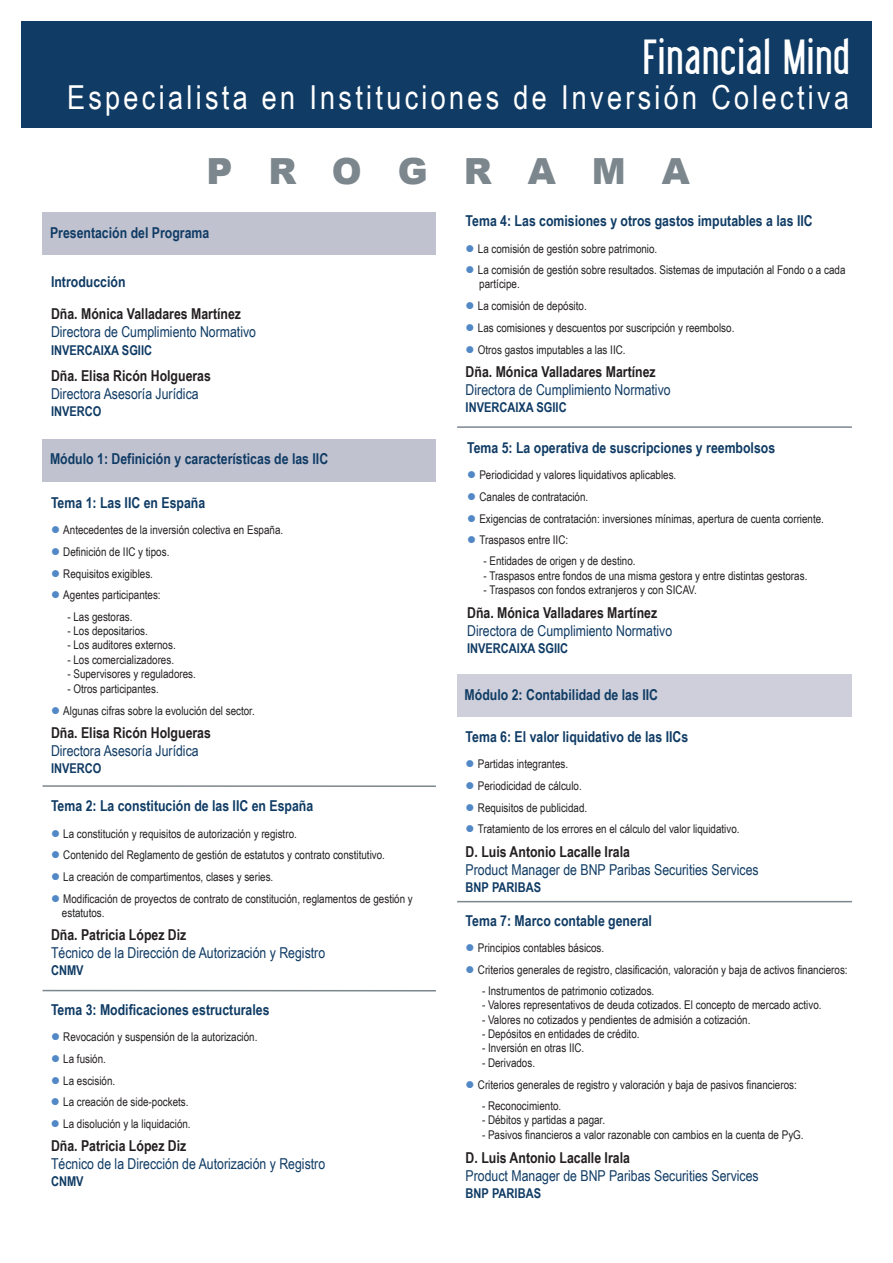
<style>
.page{position:relative;width:893px;height:1263px;background:#fff}
.page>*{position:absolute;margin:0;border:0;box-sizing:border-box;transform-origin:0 0}
.t1{font:48px "Libel Suit";letter-spacing:.05em;color:#fff}
.t2{font:900 36px "Arial";letter-spacing:1em;color:#7c868d}
.t3{font:33px "Arial Narrow";letter-spacing:.1em;color:#fff}
.t4{font:700 15px "Arial Narrow";color:#0f3b64}
.t5{font:15px "Arial Narrow";color:#0f3b64}
.t6{font:700 15px "Arial Narrow";color:#231f20}
.t7{font:700 13.5px "Arial Narrow";color:#0f3b64}
.t8{font:12px/14px "Arial Narrow";color:#231f20}
.s1{color:#5288c6}
</style>
<div class="page">
<hr style="left:457px;top:901px;width:395px;height:1px;background:#7c868d">
<hr style="left:43px;top:785px;width:393px;height:2px;background:#7c868d">
<hr style="left:43px;top:990px;width:393px;height:1px;background:#7c868d">
<div style="left:43px;top:439px;width:393px;height:43px;background:#c1c2d0"></div>
<div style="left:457px;top:674px;width:394px;height:43px;background:#cecfda"></div>
<div style="left:21px;top:21px;width:851px;height:107px;background:#0f3b64"></div>
<div style="left:43px;top:213px;width:393px;height:42px;background:#c1c2d0"></div>
<hr style="left:457px;top:426px;width:395px;height:2px;background:#7c868d">
<h1 class="t1" style="left:643px;top:33px;width:207px">Financial Mind</h1>
<h3 class="t3" style="left:67px;top:78px;width:783px">Especialista en Instituciones de Inversión Colectiva</h3>
<h2 class="t2" style="left:206px;top:145px;width:485px">PROGRAMA</h2>
<p class="t4" style="left:50px;top:224px;width:161px">Presentación del Programa</p>
<p class="t4" style="left:51px;top:273px;width:76px">Introducción</p>
<p class="t6" style="left:51px;top:305px;width:192px">Dña. Mónica Valladares Martínez</p>
<p class="t5" style="left:51px;top:323px;width:207px">Directora de Cumplimiento Normativo</p>
<p class="t7" style="left:51px;top:343px;width:103px">INVERCAIXA SGIIC</p>
<p class="t6" style="left:51px;top:367px;width:161px">Dña. Elisa Ricón Holgueras</p>
<p class="t5" style="left:51px;top:385px;width:149px">Directora Asesoría Jurídica</p>
<p class="t7" style="left:51px;top:403px;width:52px">INVERCO</p>
<p class="t4" style="left:50px;top:450px;width:280px">Módulo 1: Definición y características de las IIC</p>
<p class="t4" style="left:51px;top:494px;width:156px">Tema 1: Las IIC en España</p>
<p class="t8" style="left:51px;top:523px;width:234px"><span class="s1">●</span> Antecedentes de la inversión colectiva en España.</p>
<p class="t8" style="left:51px;top:545px;width:120px"><span class="s1">●</span> Definición de IIC y tipos.</p>
<p class="t8" style="left:51px;top:566px;width:103px"><span class="s1">●</span> Requisitos exigibles.</p>
<p class="t8" style="left:51px;top:588px;width:111px"><span class="s1">●</span> Agentes participantes:</p>
<p class="t8" style="left:67px;top:609px;width:67px">- Las gestoras.</p>
<p class="t8" style="left:67px;top:624px;width:82px">- Los depositarios.</p>
<p class="t8" style="left:67px;top:638px;width:110px">- Los auditores externos.</p>
<p class="t8" style="left:67px;top:652px;width:108px">- Los comercializadores.</p>
<p class="t8" style="left:67px;top:667px;width:130px">- Supervisores y reguladores.</p>
<p class="t8" style="left:67px;top:681px;width:93px">- Otros participantes.</p>
<p class="t8" style="left:51px;top:703px;width:205px"><span class="s1">●</span> Algunas cifras sobre la evolución del sector.</p>
<p class="t6" style="left:51px;top:724px;width:161px">Dña. Elisa Ricón Holgueras</p>
<p class="t5" style="left:51px;top:742px;width:149px">Directora Asesoría Jurídica</p>
<p class="t7" style="left:51px;top:760px;width:52px">INVERCO</p>
<p class="t4" style="left:51px;top:797px;width:264px">Tema 2: La constitución de las IIC en España</p>
<p class="t8" style="left:51px;top:826px;width:247px"><span class="s1">●</span> La constitución y requisitos de autorización y registro.</p>
<p class="t8" style="left:51px;top:848px;width:335px"><span class="s1">●</span> Contenido del Reglamento de gestión de estatutos y contrato constitutivo.</p>
<p class="t8" style="left:51px;top:870px;width:224px"><span class="s1">●</span> La creación de compartimentos, clases y series.</p>
<p class="t8" style="left:62px;top:891px;width:352px;text-indent:-11px"><span class="s1">●</span> Modificación de proyectos de contrato de constitución, reglamentos de gestión y estatutos.</p>
<p class="t6" style="left:51px;top:926px;width:137px">Dña. Patricia López Diz</p>
<p class="t5" style="left:51px;top:944px;width:276px">Técnico de la Dirección de Autorización y Registro</p>
<p class="t7" style="left:51px;top:963px;width:34px">CNMV</p>
<p class="t4" style="left:51px;top:1001px;width:220px">Tema 3: Modificaciones estructurales</p>
<p class="t8" style="left:51px;top:1030px;width:208px"><span class="s1">●</span> Revocación y suspensión de la autorización.</p>
<p class="t8" style="left:51px;top:1052px;width:56px"><span class="s1">●</span> La fusión.</p>
<p class="t8" style="left:51px;top:1073px;width:66px"><span class="s1">●</span> La escisión.</p>
<p class="t8" style="left:51px;top:1095px;width:139px"><span class="s1">●</span> La creación de side-pockets.</p>
<p class="t8" style="left:51px;top:1117px;width:141px"><span class="s1">●</span> La disolución y la liquidación.</p>
<p class="t6" style="left:51px;top:1137px;width:137px">Dña. Patricia López Diz</p>
<p class="t5" style="left:51px;top:1155px;width:276px">Técnico de la Dirección de Autorización y Registro</p>
<p class="t7" style="left:51px;top:1174px;width:34px">CNMV</p>
<p class="t4" style="left:466px;top:212px;width:349px">Tema 4: Las comisiones y otros gastos imputables a las IIC</p>
<p class="t8" style="left:466px;top:241px;width:193px"><span class="s1">●</span> La comisión de gestión sobre patrimonio.</p>
<p class="t8" style="left:479px;top:263px;width:368px;text-indent:-14px"><span class="s1">●</span> La comisión de gestión sobre resultados. Sistemas de imputación al Fondo o a cada partícipe.</p>
<p class="t8" style="left:466px;top:299px;width:123px"><span class="s1">●</span> La comisión de depósito.</p>
<p class="t8" style="left:466px;top:321px;width:270px"><span class="s1">●</span> Las comisiones y descuentos por suscripción y reembolso.</p>
<p class="t8" style="left:466px;top:342px;width:161px"><span class="s1">●</span> Otros gastos imputables a las IIC.</p>
<p class="t6" style="left:466px;top:363px;width:192px">Dña. Mónica Valladares Martínez</p>
<p class="t5" style="left:466px;top:381px;width:207px">Directora de Cumplimiento Normativo</p>
<p class="t7" style="left:466px;top:399px;width:103px">INVERCAIXA SGIIC</p>
<p class="t4" style="left:467px;top:439px;width:310px">Tema 5: La operativa de suscripciones y reembolsos</p>
<p class="t8" style="left:467px;top:468px;width:211px"><span class="s1">●</span> Periodicidad y valores liquidativos aplicables.</p>
<p class="t8" style="left:467px;top:490px;width:123px"><span class="s1">●</span> Canales de contratación.</p>
<p class="t8" style="left:467px;top:511px;width:358px"><span class="s1">●</span> Exigencias de contratación: inversiones mínimas, apertura de cuenta corriente.</p>
<p class="t8" style="left:467px;top:533px;width:103px"><span class="s1">●</span> Traspasos entre IIC:</p>
<p class="t8" style="left:484px;top:554px;width:154px">- Entidades de origen y de destino.</p>
<p class="t8" style="left:484px;top:568px;width:325px">- Traspasos entre fondos de una misma gestora y entre distintas gestoras.</p>
<p class="t8" style="left:484px;top:583px;width:215px">- Traspasos con fondos extranjeros y con SICAV.</p>
<p class="t6" style="left:467px;top:604px;width:192px">Dña. Mónica Valladares Martínez</p>
<p class="t5" style="left:467px;top:622px;width:207px">Directora de Cumplimiento Normativo</p>
<p class="t7" style="left:467px;top:640px;width:103px">INVERCAIXA SGIIC</p>
<p class="t4" style="left:465px;top:686px;width:195px">Módulo 2: Contabilidad de las IIC</p>
<p class="t4" style="left:466px;top:728px;width:224px">Tema 6: El valor liquidativo de las IICs</p>
<p class="t8" style="left:466px;top:757px;width:104px"><span class="s1">●</span> Partidas integrantes.</p>
<p class="t8" style="left:466px;top:779px;width:118px"><span class="s1">●</span> Periodicidad de cálculo.</p>
<p class="t8" style="left:466px;top:800px;width:123px"><span class="s1">●</span> Requisitos de publicidad.</p>
<p class="t8" style="left:466px;top:822px;width:275px"><span class="s1">●</span> Tratamiento de los errores en el cálculo del valor liquidativo.</p>
<p class="t6" style="left:466px;top:843px;width:166px">D. Luis Antonio Lacalle Irala</p>
<p class="t5" style="left:466px;top:861px;width:295px">Product Manager de BNP Paribas Securities Services</p>
<p class="t7" style="left:466px;top:879px;width:77px">BNP PARIBAS</p>
<p class="t4" style="left:466px;top:911px;width:188px">Tema 7: Marco contable general</p>
<p class="t8" style="left:466px;top:941px;width:140px"><span class="s1">●</span> Principios contables básicos.</p>
<p class="t8" style="left:466px;top:962px;width:383px"><span class="s1">●</span> Criterios generales de registro, clasificación, valoración y baja de activos financieros:</p>
<p class="t8" style="left:482px;top:983px;width:174px">- Instrumentos de patrimonio cotizados.</p>
<p class="t8" style="left:482px;top:998px;width:341px">- Valores representativos de deuda cotizados. El concepto de mercado activo.</p>
<p class="t8" style="left:482px;top:1012px;width:270px">- Valores no cotizados y pendientes de admisión a cotización.</p>
<p class="t8" style="left:482px;top:1027px;width:159px">- Depósitos en entidades de crédito.</p>
<p class="t8" style="left:482px;top:1041px;width:104px">- Inversión en otras IIC.</p>
<p class="t8" style="left:482px;top:1055px;width:55px">- Derivados.</p>
<p class="t8" style="left:466px;top:1077px;width:333px"><span class="s1">●</span> Criterios generales de registro y valoración y baja de pasivos financieros:</p>
<p class="t8" style="left:482px;top:1099px;width:81px">- Reconocimiento.</p>
<p class="t8" style="left:482px;top:1113px;width:125px">- Débitos y partidas a pagar.</p>
<p class="t8" style="left:482px;top:1127px;width:323px">- Pasivos financieros a valor razonable con cambios en la cuenta de PyG.</p>
<p class="t6" style="left:466px;top:1148px;width:166px">D. Luis Antonio Lacalle Irala</p>
<p class="t5" style="left:466px;top:1166px;width:295px">Product Manager de BNP Paribas Securities Services</p>
<p class="t7" style="left:466px;top:1185px;width:77px">BNP PARIBAS</p>
</div>
